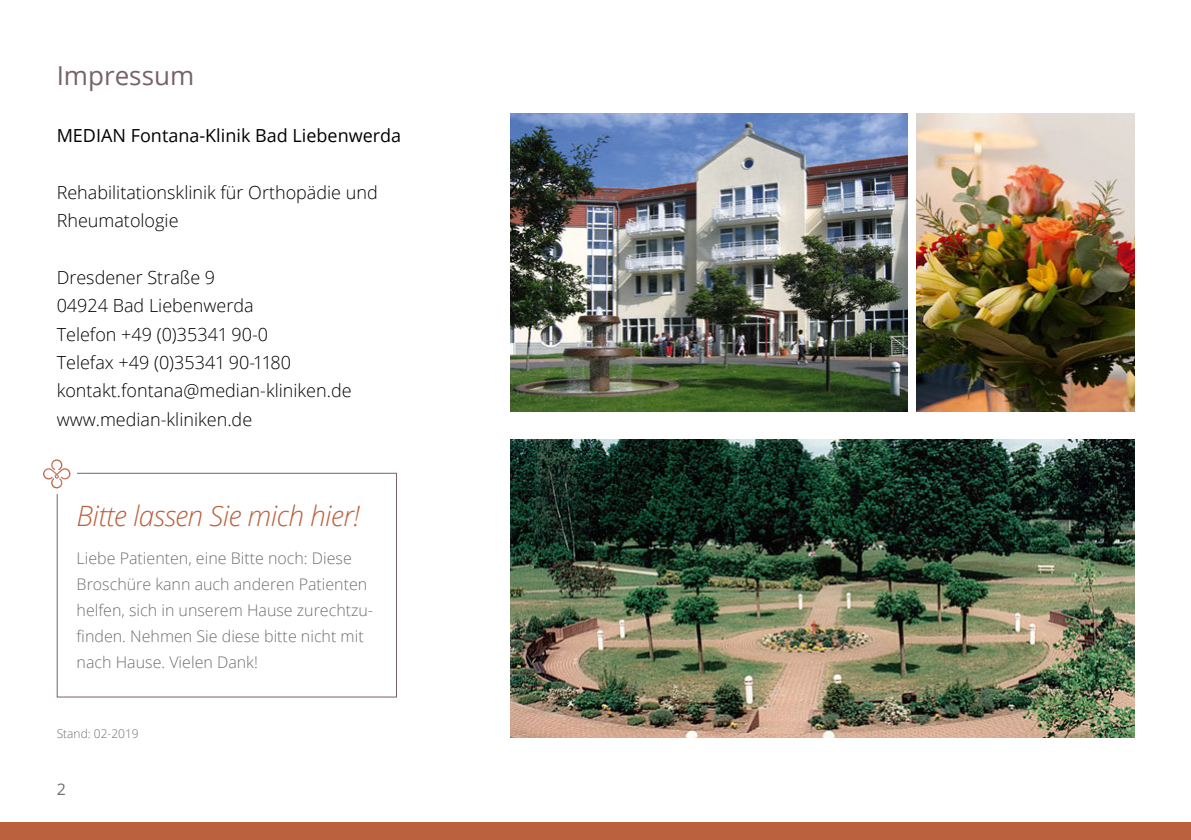
<style>
.page{position:relative;width:1191px;height:840px;background:#fff}
.page>*{position:absolute;margin:0;border:0;box-sizing:border-box;transform-origin:0 0}
.t1{font:italic 300 28px "Open Sans";letter-spacing:-.02em;color:#bb613e}
.t2{font:26px "Open Sans";color:#786168}
.t3{font:300 18px/28.4px "Open Sans";color:#000}
.t4{font:18px "Open Sans";color:#000}
.t5{font:300 16px/26px "Open Sans";color:#6f6f6e}
.t6{font:16px "Open Sans";color:#6f6f6e}
.t7{font:300 12px "Open Sans";color:#6f6f6e}
</style>
<div class="page">
<div style="left:0;top:822px;width:1191px;height:17px;background:#bb613e"></div>
<img style="left:510px;top:439px;width:624px;height:298px">
<img style="left:510px;top:113px;width:397px;height:298px">
<img style="left:917px;top:113px;width:217px;height:298px">
<div style="left:57px;top:472px;width:340px;height:225px;border:1px solid #786168"></div>
<div style="left:37px;top:454px;width:40px;height:39px;background:#fff"></div>
<svg style="left:43px;top:459px;width:27px;height:29px"></svg>
<h2 class="t2" style="left:57px;top:58px;width:139px">Impressum</h2>
<p class="t4" style="left:57px;top:123px;width:346px">MEDIAN Fontana-Klinik Bad Liebenwerda</p>
<p class="t3" style="left:57px;top:177px;width:322px">Rehabilitationsklinik für Orthopädie und<br>Rheumatologie</p>
<p class="t3" style="left:57px;top:262px;width:296px">Dresdener Straße 9<br>04924 Bad Liebenwerda<br>Telefon +49 (0)35341 90-0<br>Telefax +49 (0)35341 90-1180 kontakt.fontana@median-kliniken.de www.median-kliniken.de</p>
<h1 class="t1" style="left:77px;top:496px;width:285px">Bitte lassen Sie mich hier!</h1>
<p class="t5" style="left:77px;top:544px;width:298px">Liebe Patienten, eine Bitte noch: Diese Broschüre kann auch anderen Patienten helfen, sich in unserem Hause zurechtzu&shy;finden. Nehmen Sie diese bitte nicht mit nach Hause. Vielen Dank!</p>
<p class="t7" style="left:57px;top:724px;width:84px">Stand: 02-2019</p>
<p class="t6" style="left:57px;top:777px;width:11px">2</p>
</div>
